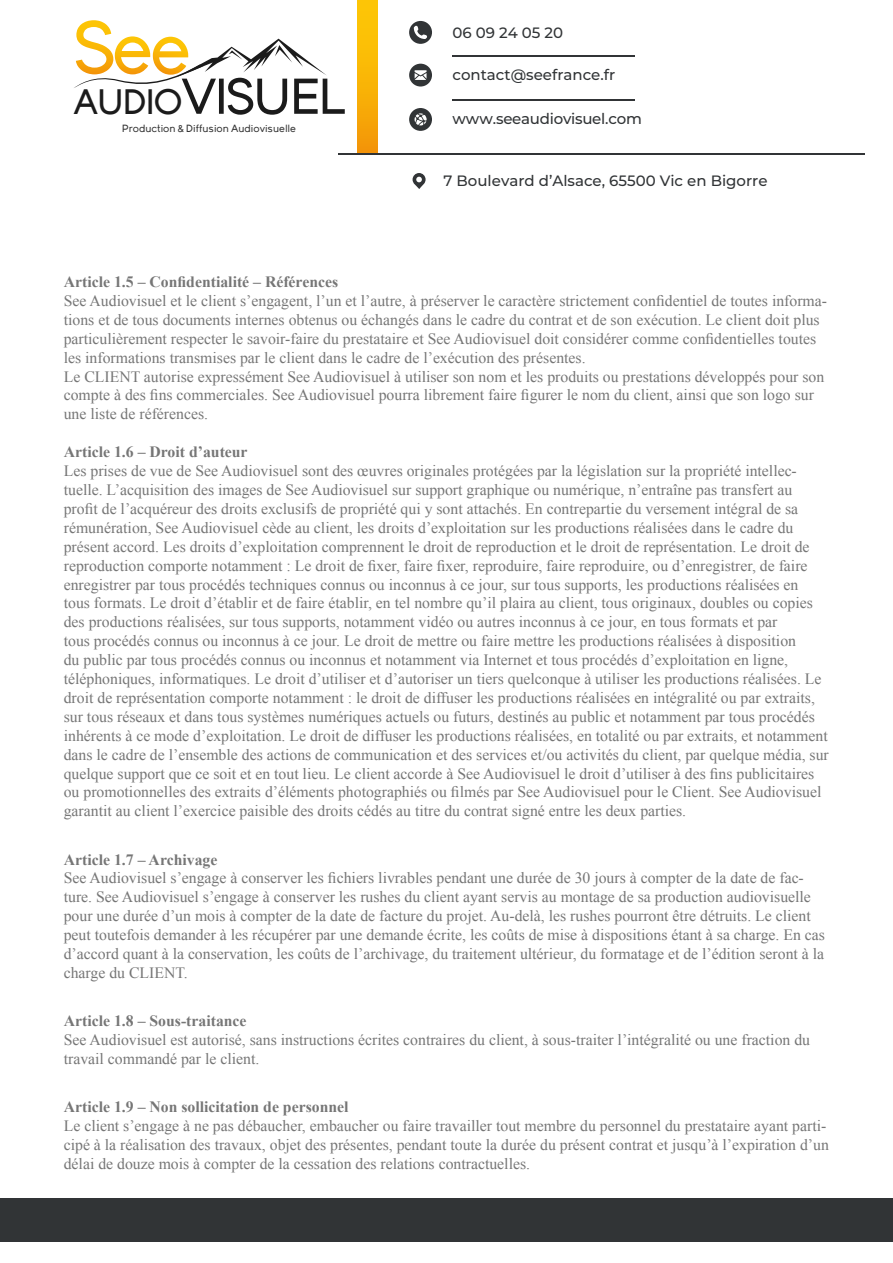
<style>
.page{position:relative;width:893px;height:1263px;background:#fff}
.page>*{position:absolute;margin:0;border:0;box-sizing:border-box;transform-origin:0 0}
.t1{font:50.25px "Young";letter-spacing:-.05em;color:#1b1b1b}
.t2{font:15.75px/18.9px "Times New Roman";color:#767676}
.t3{font:700 15.75px "Times New Roman";color:#767676}
.t4{font:500 15px "Montserrat";color:#313436}
.t5{font:10.35px "Young";color:#343434}
.s1{font-size:35.1px}
</style>
<div class="page">
<div style="left:0;top:1198px;width:893px;height:44px;background:#313436"></div>
<div style="left:358px;top:0;width:20px;height:154px;background:linear-gradient(to bottom,#fecd05,#f49a08)"></div>
<hr style="left:338px;top:154px;width:526px;height:1px;background:#313436">
<hr style="left:452px;top:99px;width:183px;height:1px;background:#313436">
<hr style="left:452px;top:55px;width:183px;height:2px;background:#313436">
<svg style="left:409px;top:108px;width:23px;height:23px"></svg>
<svg style="left:409px;top:64px;width:23px;height:23px"></svg>
<svg style="left:409px;top:21px;width:23px;height:23px"></svg>
<svg style="left:413px;top:173px;width:13px;height:16px"></svg>
<svg style="left:74px;top:20px;width:252px;height:68px"></svg>
<h1 class="t1" style="left:74px;top:69px;width:273px"><span class="s1">AUDIO</span>VISUEL</h1>
<p class="t5" style="left:122px;top:122px;width:176px">Production &amp; Diffusion Audiovisuelle</p>
<p class="t4" style="left:452px;top:22px;width:112px">06 09 24 05 20</p>
<p class="t4" style="left:452px;top:64px;width:164px">contact@seefrance.fr</p>
<p class="t4" style="left:452px;top:109px;width:191px">www.seeaudiovisuel.com</p>
<p class="t4" style="left:444px;top:170px;width:325px">7 Boulevard d’Alsace, 65500 Vic en Bigorre</p>
<p class="t3" style="left:64px;top:271px;width:276px">Article 1.5 – Confidentialité – Références</p>
<p class="t2" style="left:64px;top:291px;width:765px">See Audiovisuel et le client s’engagent, l’un et l’autre, à préserver le caractère strictement confidentiel de toutes informa&shy;tions et de tous documents internes obtenus ou échangés dans le cadre du contrat et de son exécution. Le client doit plus particulièrement respecter le savoir-faire du prestataire et See Audiovisuel doit considérer comme confidentielles toutes les informations transmises par le client dans le cadre de l’exécution des présentes.<br>Le CLIENT autorise expressément See Audiovisuel à utiliser son nom et les produits ou prestations développés pour son compte à des fins commerciales. See Audiovisuel pourra librement faire figurer le nom du client, ainsi que son logo sur une liste de références.</p>
<p class="t3" style="left:64px;top:441px;width:185px">Article 1.6 – Droit d’auteur</p>
<p class="t2" style="left:64px;top:461px;width:767px">Les prises de vue de See Audiovisuel sont des œuvres originales protégées par la législation sur la propriété intellec&shy;tuelle. L’acquisition des images de See Audiovisuel sur support graphique ou numérique, n’entraîne pas transfert au profit de l’acquéreur des droits exclusifs de propriété qui y sont attachés. En contrepartie du versement intégral de sa rémunération, See Audiovisuel cède au client, les droits d’exploitation sur les productions réalisées dans le cadre du présent accord. Les droits d’exploitation comprennent le droit de reproduction et le droit de représentation. Le droit de reproduction comporte notamment : Le droit de fixer, faire fixer, reproduire, faire reproduire, ou d’enregistrer, de faire enregistrer par tous procédés techniques connus ou inconnus à ce jour, sur tous supports, les productions réalisées en<br>tous formats. Le droit d’établir et de faire établir, en tel nombre qu’il plaira au client, tous originaux, doubles ou copies des productions réalisées, sur tous supports, notamment vidéo ou autres inconnus à ce jour, en tous formats et par<br>tous procédés connus ou inconnus à ce jour. Le droit de mettre ou faire mettre les productions réalisées à disposition<br>du public par tous procédés connus ou inconnus et notamment via Internet et tous procédés d’exploitation en ligne, téléphoniques, informatiques. Le droit d’utiliser et d’autoriser un tiers quelconque à utiliser les productions réalisées. Le droit de représentation comporte notamment : le droit de diffuser les productions réalisées en intégralité ou par extraits, sur tous réseaux et dans tous systèmes numériques actuels ou futurs, destinés au public et notamment par tous procédés inhérents à ce mode d’exploitation. Le droit de diffuser les productions réalisées, en totalité ou par extraits, et notamment dans le cadre de l’ensemble des actions de communication et des services et/ou activités du client, par quelque média, sur quelque support que ce soit et en tout lieu. Le client accorde à See Audiovisuel le droit d’utiliser à des fins publicitaires ou promotionnelles des extraits d’éléments photographiés ou filmés par See Audiovisuel pour le Client. See Audiovisuel garantit au client l’exercice paisible des droits cédés au titre du contrat signé entre les deux parties.</p>
<p class="t3" style="left:64px;top:848px;width:155px">Article 1.7 – Archivage</p>
<p class="t2" style="left:64px;top:868px;width:763px">See Audiovisuel s’engage à conserver les fichiers livrables pendant une durée de 30 jours à compter de la date de fac&shy;ture. See Audiovisuel s’engage à conserver les rushes du client ayant servis au montage de sa production audiovisuelle pour une durée d’un mois à compter de la date de facture du projet. Au-delà, les rushes pourront être détruits. Le client peut toutefois demander à les récupérer par une demande écrite, les coûts de mise à dispositions étant à sa charge. En cas d’accord quant à la conservation, les coûts de l’archivage, du traitement ultérieur, du formatage et de l’édition seront à la charge du CLIENT.</p>
<p class="t3" style="left:64px;top:1010px;width:184px">Article 1.8 – Sous-traitance</p>
<p class="t2" style="left:64px;top:1030px;width:748px">See Audiovisuel est autorisé, sans instructions écrites contraires du client, à sous-traiter l’intégralité ou une fraction du travail commandé par le client.</p>
<p class="t3" style="left:64px;top:1096px;width:286px">Article 1.9 – Non sollicitation de personnel</p>
<p class="t2" style="left:64px;top:1116px;width:767px">Le client s’engage à ne pas débaucher, embaucher ou faire travailler tout membre du personnel du prestataire ayant parti&shy;cipé à la réalisation des travaux, objet des présentes, pendant toute la durée du présent contrat et jusqu’à l’expiration d’un délai de douze mois à compter de la cessation des relations contractuelles.</p>
</div>
